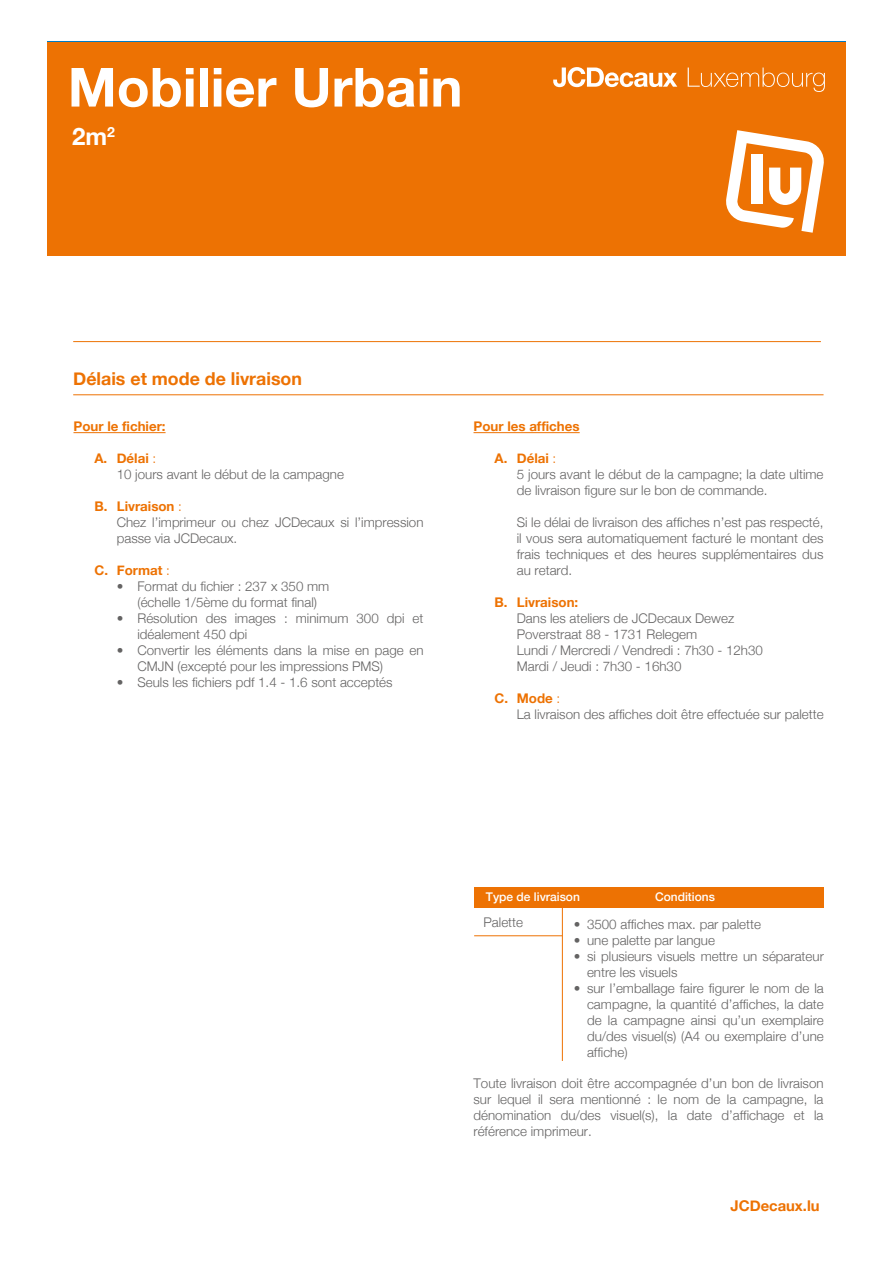
<style>
.page{position:relative;width:893px;height:1263px;background:#fff}
.page>*{position:absolute;margin:0;border:0;box-sizing:border-box;transform-origin:0 0}
.t1{font:700 54px "Helvetica Neue";color:#fff}
.t2{font:700 53.4px "Helvetica Neue";color:#fff}
.t3{font:700 23.7px "Helvetica Neue";color:#fff}
.t4{font:700 17.85px "Helvetica Neue";color:#ed7203}
.t5{font:700 14.85px "Helvetica Neue";color:#ed7203}
.t6{font:700 13.95px "Helvetica Neue";color:#fff}
.t7{font:300 13.35px/16px "Helvetica Neue";color:#646363}
.t8{font:700 13.35px "Helvetica Neue";color:#ed7203}
.t9{font:500 12px "Helvetica Neue";color:#fff}
.s1{font-weight:700;color:#ed7203}
.s2{color:#ed7203}
.s3{font-weight:300}
</style>
<div class="page">
<hr style="left:73px;top:394px;width:750px;height:1px;background:#ed7203">
<hr style="left:73px;top:341px;width:748px;height:1px;background:#ed7203">
<div style="left:539px;top:887px;width:284px;height:20px;background:#ed7203"></div>
<div style="left:474px;top:887px;width:88px;height:20px;background:#ed7203"></div>
<hr style="left:474px;top:935px;width:88px;height:1px;background:#ed7203">
<hr style="left:562px;top:907px;width:1px;height:154px;background:#ed7203">
<hr style="left:73px;top:432px;width:93px;height:1px;background:#ed7203">
<hr style="left:473px;top:432px;width:107px;height:1px;background:#ed7203">
<div style="left:47px;top:42px;width:798px;height:213px;background:#ed7203"></div>
<svg style="left:553px;top:67px;width:272px;height:25px"></svg>
<svg style="left:726px;top:130px;width:98px;height:103px"></svg>
<h1 class="t1" style="left:68px;top:45px;width:396px">Mobilier Urbain</h1>
<h2 class="t2" style="left:68px;top:44px;width:46px">...</h2>
<p class="t6" style="left:107px;top:121px;width:9px">2</p>
<h3 class="t3" style="left:73px;top:115px;width:44px">2m<sup>2</sup></h3>
<h3 class="t4" style="left:73px;top:364px;width:230px">Délais et mode de livraison</h3>
<p class="t8" style="left:73px;top:416px;width:94px">Pour le fichier:</p>
<p class="t7" style="left:117px;top:450px;width:229px;text-indent:-22px"><span class="s1">A. Délai</span> <span class="s2">:<br></span>10 jours avant le début de la campagne</p>
<p class="t7" style="left:117px;top:498px;width:308px;text-indent:-22px"><span class="s1">B. Livraison</span> <span class="s2">:<br></span>Chez l’imprimeur ou chez JCDecaux si l’impression passe via JCDecaux.</p>
<p class="t8" style="left:94px;top:560px;width:77px">C. Format <span class="s3">:</span></p>
<p class="t7" style="left:137px;top:578px;width:193px;text-indent:-21px">• Format du fichier : 237 x 350 mm (échelle 1/5ème du format final)</p>
<p class="t7" style="left:137px;top:610px;width:288px;text-indent:-21px">• Résolution des images : minimum 300 dpi et idéalement 450 dpi</p>
<p class="t7" style="left:137px;top:642px;width:288px;text-indent:-21px">• Convertir les éléments dans la mise en page en<br>CMJN (excepté pour les impressions PMS)</p>
<p class="t7" style="left:117px;top:674px;width:277px">• Seuls les fichiers pdf 1.4 - 1.6 sont acceptés</p>
<p class="t8" style="left:473px;top:416px;width:108px">Pour les affiches</p>
<p class="t7" style="left:517px;top:450px;width:308px;text-indent:-22px"><span class="s1">A. Délai</span> <span class="s2">:<br></span>5 jours avant le début de la campagne; la date ultime de livraison figure sur le bon de commande.</p>
<p class="t7" style="left:517px;top:514px;width:308px;text-align:justify">Si le délai de livraison des affiches n’est pas respecté, il vous sera automatiquement facturé le montant des frais techniques et des heures supplémentaires dus au retard.</p>
<p class="t8" style="left:495px;top:592px;width:85px">B. Livraison:</p>
<p class="t7" style="left:517px;top:610px;width:248px">Dans les ateliers de JCDecaux Dewez<br>Poverstraat 88 - 1731 Relegem<br>Lundi / Mercredi / Vendredi : 7h30 - 12h30<br>Mardi / Jeudi : 7h30 - 16h30</p>
<p class="t7" style="left:517px;top:690px;width:308px;text-indent:-22px"><span class="s1">C. Mode</span> <span class="s2">:<br></span>La livraison des affiches doit être effectuée sur palette</p>
<p class="t9" style="left:486px;top:887px;width:96px">Type de livraison</p>
<p class="t9" style="left:655px;top:887px;width:62px">Conditions</p>
<p class="t7" style="left:484px;top:914px;width:41px">Palette</p>
<p class="t7" style="left:574px;top:915px;width:188px">• 3500 affiches max. par palette</p>
<p class="t7" style="left:574px;top:931px;width:143px">• une palette par langue</p>
<p class="t7" style="left:587px;top:947px;width:238px;text-indent:-13px">• si plusieurs visuels mettre un séparateur entre les visuels</p>
<p class="t7" style="left:587px;top:979px;width:238px;text-align:justify;text-indent:-13px">• sur l’emballage faire figurer le nom de la campagne, la quantité d’affiches, la date de la campagne ainsi qu’un exemplaire du/des visuel(s) (A4 ou exemplaire d’une affiche)</p>
<p class="t7" style="left:473px;top:1074px;width:352px;text-align:justify">Toute livraison doit être accompagnée d’un bon de livraison sur lequel il sera mentionné : le nom de la campagne, la dénomination du/des visuel(s), la date d’affichage et la référence imprimeur.</p>
<p class="t5" style="left:730px;top:1193px;width:91px">JCDecaux.lu</p>
</div>
